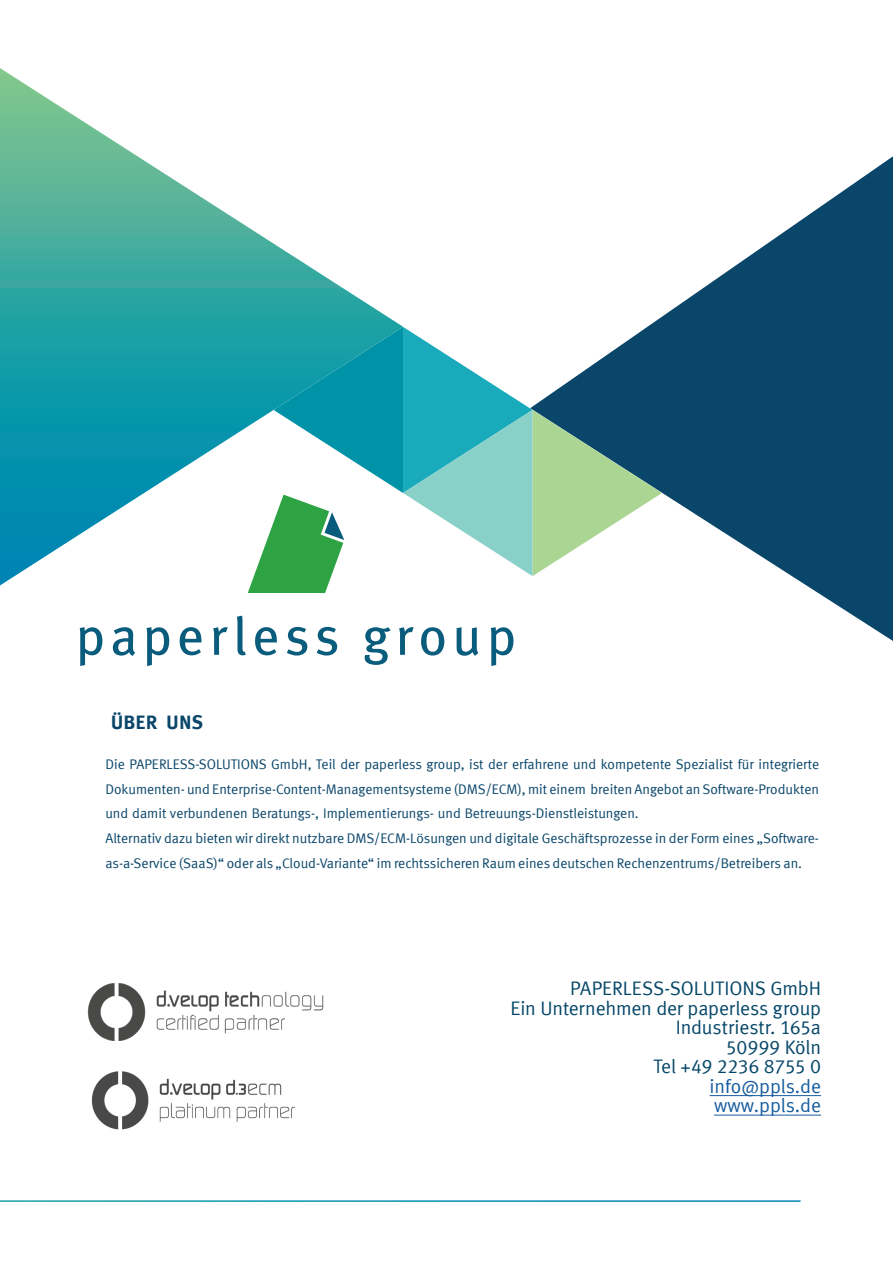
<style>
.page{position:relative;width:893px;height:1263px;background:#fff}
.page>*{position:absolute;margin:0;border:0;box-sizing:border-box;transform-origin:0 0}
.t1{font:19.5px "Meta Corr";letter-spacing:-.005em;color:#064769}
.t2{font:19.5px "Meta Corr";letter-spacing:-.005em;color:#175d9e}
.t3{font:700 19.5px "Meta Corr";color:#0a466a}
.t4{font:13.95px/24.8px "Meta Corr";color:#0a466a;text-align:justify}
</style>
<div class="page">
<svg style="left:0;top:68px;width:403px;height:517px"></svg>
<svg style="left:647px;top:156px;width:246px;height:485px;fill:#0a466a"></svg>
<img style="left:87px;top:983px;width:237px;height:57px">
<img style="left:92px;top:1072px;width:202px;height:57px">
<svg style="left:80px;top:627px;width:22px;height:39px"></svg>
<svg style="left:113px;top:627px;width:22px;height:29px"></svg>
<svg style="left:147px;top:627px;width:22px;height:39px"></svg>
<svg style="left:180px;top:627px;width:21px;height:28px"></svg>
<svg style="left:213px;top:627px;width:15px;height:28px"></svg>
<svg style="left:237px;top:616px;width:9px;height:39px"></svg>
<svg style="left:255px;top:627px;width:22px;height:28px"></svg>
<svg style="left:287px;top:627px;width:20px;height:28px"></svg>
<svg style="left:317px;top:627px;width:20px;height:28px"></svg>
<svg style="left:365px;top:627px;width:26px;height:38px"></svg>
<svg style="left:399px;top:627px;width:15px;height:28px"></svg>
<svg style="left:421px;top:627px;width:23px;height:28px"></svg>
<svg style="left:457px;top:627px;width:21px;height:29px"></svg>
<svg style="left:491px;top:627px;width:22px;height:39px"></svg>
<svg style="left:248px;top:327px;width:414px;height:266px"></svg>
<hr style="left:709px;top:1095px;width:112px;height:1px;background:#175d9e">
<hr style="left:714px;top:1115px;width:107px;height:1px;background:#175d9e">
<p class="t3" style="left:111px;top:711px;width:94px">ÜBER UNS</p>
<p class="t4" style="left:105px;top:751px;width:715px">Die PAPERLESS-SOLUTIONS GmbH, Teil der paperless group, ist der erfahrene und kompetente Spezialist für integrierte Dokumenten- und Enterprise-Content-Managementsysteme (DMS/ECM), mit einem breiten Angebot an Software-Produkten und damit verbundenen Beratungs-, Implementierungs- und Betreuungs-Dienstleistungen.</p>
<p class="t4" style="left:105px;top:826px;width:715px">Alternativ dazu bieten wir direkt nutzbare DMS/ECM-Lösungen und digitale Geschäftsprozesse in der Form eines „Software&shy;as-a-Service (SaaS)“ oder als „Cloud-Variante“ im rechtssicheren Raum eines deutschen Rechenzentrums/Betreibers an.</p>
<p class="t1" style="left:570px;top:977px;width:252px">PAPERLESS-SOLUTIONS GmbH</p>
<p class="t1" style="left:511px;top:997px;width:312px">Ein Unternehmen der paperless group</p>
<p class="t1" style="left:676px;top:1016px;width:147px">Industriestr. 165a</p>
<p class="t1" style="left:726px;top:1036px;width:97px">50999 Köln</p>
<p class="t1" style="left:653px;top:1055px;width:169px">Tel +49 2236 8755 0</p>
<p class="t2" style="left:709px;top:1075px;width:113px">info@ppls.de</p>
<p class="t2" style="left:714px;top:1094px;width:108px">www.ppls.de</p>
</div>
